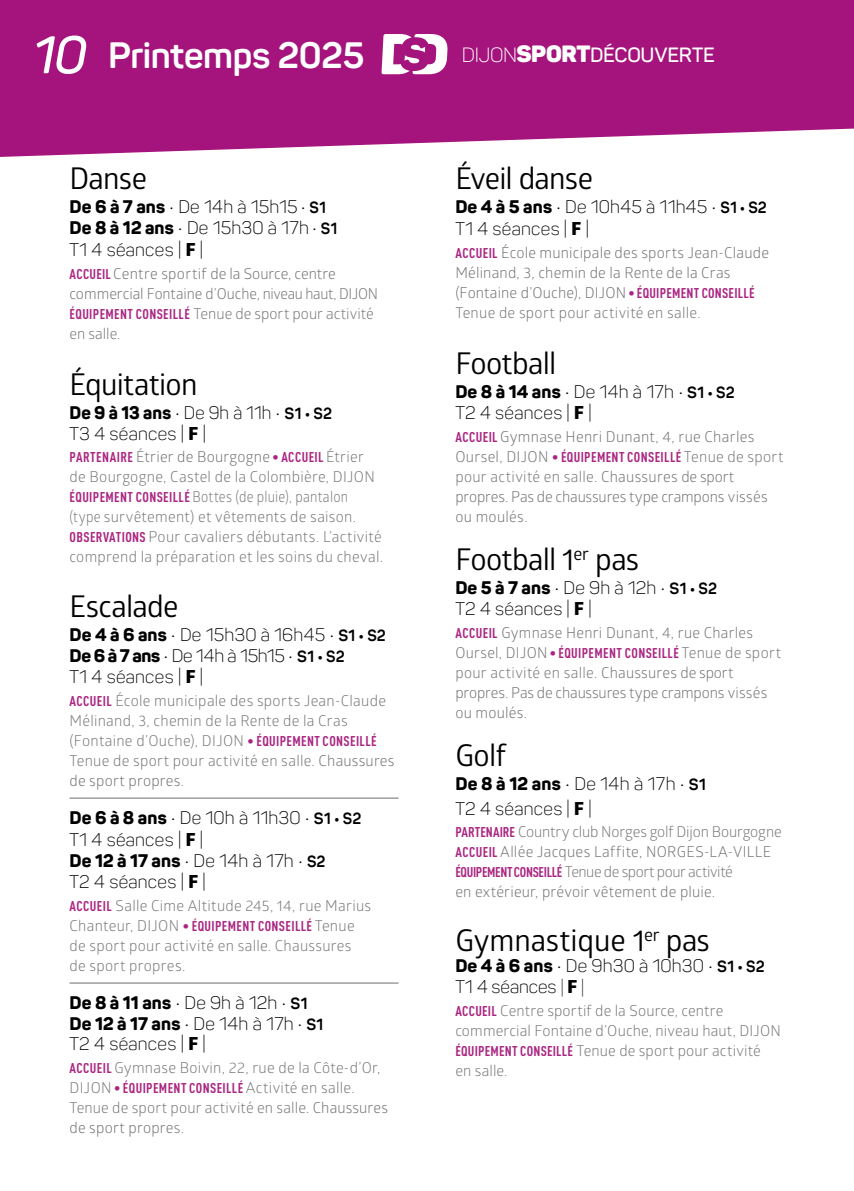
<style>
.page{position:relative;width:854px;height:1191px;background:#fff}
.page>*{position:absolute;margin:0;border:0;box-sizing:border-box;transform-origin:0 0}
.t1{font:700 36.2px "Panton";letter-spacing:-.01em;color:#fff}
.t2{font:30px "Glober W01";letter-spacing:-.025em;color:#000}
.t3{font:30px "Glober W01";letter-spacing:-.005em;color:#000}
.t4{font:600 20.4px "Panton";letter-spacing:-.005em;color:#fff}
.t5{font:300 18px/21.4px "Panton";letter-spacing:.01em;color:#000}
.t6{font:15px/20px "Glober W01";letter-spacing:.02em;color:#757474}
.t7{font:15px/20px "Glober W01";letter-spacing:.01em;color:#706f6f}
.t8{font:700 condensed 14px "DINOT";letter-spacing:.025em;color:#aa2581}
.s1{font-weight:600;font-style:italic;font-size:52px}
.s2{font-weight:300}
.s3{font-weight:900;font-size:23.2px}
.s4{font-weight:800}
.s5{font-weight:700;font-size:16px}
.s6{font-family:"Glober W01";font-weight:800}
.s7{font-family:"DINOT";font-weight:700;font-stretch:condensed;font-size:14px;color:#aa2581}
.s8{color:#757474}
.s9{font-family:"Glober W01";font-weight:400;font-stretch:normal;font-size:15px;color:#706f6f}
.s10{font-family:"Glober W01";font-weight:400;font-stretch:normal;font-size:15px;color:#757474}
.s11{color:#706f6f}
.s12{font-family:"Glober W01"}
</style>
<div class="page">
<svg style="left:0;top:0;width:853px;height:157px;background:#ad2888"></svg>
<hr style="left:69px;top:797px;width:329px;height:1px;background:#706f6f">
<hr style="left:69px;top:982px;width:329px;height:1px;background:#706f6f">
<svg style="left:381px;top:34px;width:67px;height:40px"></svg>
<h1 class="t1" style="left:33px;top:33px;width:332px"><span class="s1">10</span> Printemps 2025</h1>
<h3 class="t4" style="left:462px;top:42px;width:254px"><span class="s2">DIJON</span><span class="s3">SPORT</span>DÉCOUVERTE</h3>
<h2 class="t2" style="left:69px;top:161px;width:79px">Danse</h2>
<p class="t5" style="left:69px;top:196px;width:269px"><span class="s4">De 6 à 7 ans</span> • De 14h à 15h15 • <span class="s5">S1<br></span><span class="s4">De 8 à 12 ans</span> • De 15h30 à 17h • <span class="s5">S1<br></span>T1 4 séances | <span class="s6">F</span> |</p>
<p class="t7" style="left:69px;top:263px;width:310px"><span class="s7">ACCUEIL</span> Centre sportif de la Source, centre commercial Fontaine d’Ouche, niveau haut, DIJON <span class="s7">ÉQUIPEMENT CONSEILLÉ</span> <span class="s8">Tenue de sport pour activité en salle.</span></p>
<h2 class="t2" style="left:69px;top:366px;width:130px">Équitation</h2>
<p class="t5" style="left:69px;top:402px;width:264px"><span class="s4">De 9 à 13 ans</span> • De 9h à 11h • <span class="s5">S1 • S2<br></span>T3 4 séances | <span class="s6">F</span> |</p>
<p class="t8" style="left:70px;top:449px;width:296px">PARTENAIRE <span class="s9">Étrier de Bourgogne</span> • ACCUEIL <span class="s10">Étrier</span></p>
<p class="t6" style="left:69px;top:467px;width:315px">de Bourgogne, Castel de la Colombière, DIJON <span class="s7">ÉQUIPEMENT CONSEILLÉ</span> Bottes (de pluie), pantalon<br>(type survêtement) et vêtem<span class="s11">ent</span>s de saison.<br><span class="s7">OBSERVATIONS</span> Pour cavaliers débutants. L’activité comprend la préparation et les soins du cheval<span class="s11">.</span></p>
<h2 class="t2" style="left:69px;top:589px;width:110px">Escalade</h2>
<p class="t5" style="left:69px;top:623px;width:317px"><span class="s4">De 4 à 6 ans</span> • De 15h30 à 16h45 • <span class="s5">S1 • S2<br></span><span class="s4">De 6 à 7 ans</span> • De 14h à 15h15 • <span class="s5">S1 • S2<br></span>T1 4 séances | <span class="s6">F</span> |</p>
<p class="t6" style="left:69px;top:691px;width:326px"><span class="s7">ACCUEIL</span> École municipale des sports Jean-Claude Mélinand, 3, chemin de la Rente de la Cras (Fontaine d’Ouche), DIJON <span class="s7">• ÉQUIPEMENT CONSEILLÉ </span>Tenue de sport pour activité en salle. <span class="s11">Chaussures de sport propres.</span></p>
<p class="t5" style="left:69px;top:807px;width:293px"><span class="s4">De 6 à 8 ans</span> • De 10h à 11h30 • <span class="s5">S1 • S2<br></span>T1 4 séances | <span class="s6">F</span> |<br><span class="s4">De 12 à 17 ans</span> • De 14h à 17h • <span class="s5">S2<br></span>T2 4 séances | <span class="s6">F</span> |</p>
<p class="t6" style="left:70px;top:896px;width:303px"><span class="s7">ACCUEIL</span> Salle Cime Altitude 245, 14, rue Marius</p>
<p class="t8" style="left:69px;top:917px;width:286px"><span class="s10">Chanteur, DIJON</span> • ÉQUIPEMENT CONSEILLÉ <span class="s10">Tenue</span></p>
<p class="t6" style="left:69px;top:936px;width:283px">de sport pour activité en salle. Chaussures de sport propre<span class="s11">s.</span></p>
<p class="t5" style="left:69px;top:992px;width:255px;line-height:20.4px"><span class="s4">De 8 à 11 ans</span> • De 9h à 12h • <span class="s5">S1<br></span><span class="s4">De 12 à 17 ans</span> • De 14h à 17h • <span class="s5">S1<br></span>T2 4 séances | <span class="s6">F</span> |</p>
<p class="t6" style="left:69px;top:1058px;width:320px"><span class="s7">ACCUEIL</span> Gymnase Boivin, 22, rue de la Côte-d’Or, DIJON<span class="s7">• ÉQUIPEMENT CONSEILLÉ</span> Activité en salle.<br>Tenue de sport pour activité en salle. <span class="s11">Chaussures de sport propre</span>s.</p>
<h2 class="t2" style="left:455px;top:161px;width:139px">Éveil danse</h2>
<p class="t5" style="left:455px;top:196px;width:313px"><span class="s4">De 4 à 5 ans</span> • De 10h45 à 11h45 • <span class="s5">S1 • S2<br></span>T1 4 séances | <span class="s6">F</span> |</p>
<p class="t7" style="left:455px;top:242px;width:315px"><span class="s7">ACCUEIL</span> École municipale des sports Jean-Claude Mélinand, 3, chemin de la Rente de la Cras (Fontaine d’Ouche), DIJON <span class="s7">• ÉQUIPEMENT CONSEILLÉ </span><span class="s8">Tenue de sport pour activité en salle.</span></p>
<h2 class="t2" style="left:455px;top:345px;width:102px">Football</h2>
<p class="t5" style="left:455px;top:380px;width:281px"><span class="s4">De 8 à 14 ans</span> • De 14h à 17h • <span class="s5">S1 • S2<br></span>T2 4 séances | <span class="s6">F</span> |</p>
<p class="t7" style="left:455px;top:427px;width:300px"><span class="s7">ACCUEIL</span> Gymnase Henri Dunant, 4, rue Charles</p>
<p class="t8" style="left:455px;top:448px;width:329px"><span class="s9">Oursel, DIJON</span> • ÉQUIPEMENT CONSEILLÉ <span class="s10">Tenue de sport</span></p>
<p class="t7" style="left:455px;top:467px;width:314px"><span class="s8">pour activité en salle.</span> Chaussures de sport propres. Pas de chaussures type crampons vissés ou moulés.</p>
<h2 class="t2" style="left:455px;top:542px;width:185px">Football 1<sup>er</sup> pas</h2>
<p class="t5" style="left:455px;top:576px;width:263px"><span class="s4">De 5 à 7 ans</span> • De 9h à 12h • <span class="s5">S1 • S2<br></span>T2 4 séances | <span class="s6">F</span> |</p>
<p class="t7" style="left:455px;top:623px;width:299px"><span class="s7">ACCUEIL</span> Gymnase Henri Dunant, 4, rue Charles</p>
<p class="t8" style="left:455px;top:645px;width:327px"><span class="s9">Oursel, DIJON</span>• ÉQUIPEMENT CONSEILLÉ <span class="s10">Tenue de sport</span></p>
<p class="t7" style="left:455px;top:663px;width:313px"><span class="s8">pour activité en salle.</span> Chaussures de sport propres. Pas de chaussures type crampons vissés ou moulés.</p>
<h2 class="t2" style="left:455px;top:738px;width:52px">Golf</h2>
<p class="t5" style="left:455px;top:771px;width:252px;line-height:24.4px"><span class="s4">De 8 à 12 ans</span> • De 14h à 17h • <span class="s5">S1<br></span>T2 4 séances | <span class="s6">F</span> |</p>
<p class="t7" style="left:455px;top:822px;width:328px"><span class="s7">PARTENAIRE</span> <span class="s8">Country club Norges golf Dijon Bourgogne </span><span class="s7">ACCUEIL</span> Allée Jacques Laffite, NORGES-LA-VILLE <span class="s7">ÉQUIPEMENT CONSEILLÉ</span> <span class="s8">Tenue de sport pour activité<br></span>en extérieur, prévoir vêtement de pluie.</p>
<h2 class="t3" style="left:455px;top:923px;width:256px">Gymnastique 1<sup>er</sup> pas</h2>
<p class="t5" style="left:455px;top:955px;width:311px"><span class="s4">De 4 à 6 ans</span> • De 9h30 à 10h30 • <span class="s5">S1 • S2<br></span>T1 4 séances <span class="s12">|</span> <span class="s6">F</span> <span class="s12">|</span></p>
<p class="t6" style="left:455px;top:1001px;width:327px"><span class="s7">ACCUEIL</span> Centre sportif de la Source, centre commercial Fontaine d’Ouche, niveau haut, DIJON <span class="s7">ÉQUIPEMENT CONSEILLÉ</span> Tenue de sport pour activité<br>en salle.</p>
</div>
